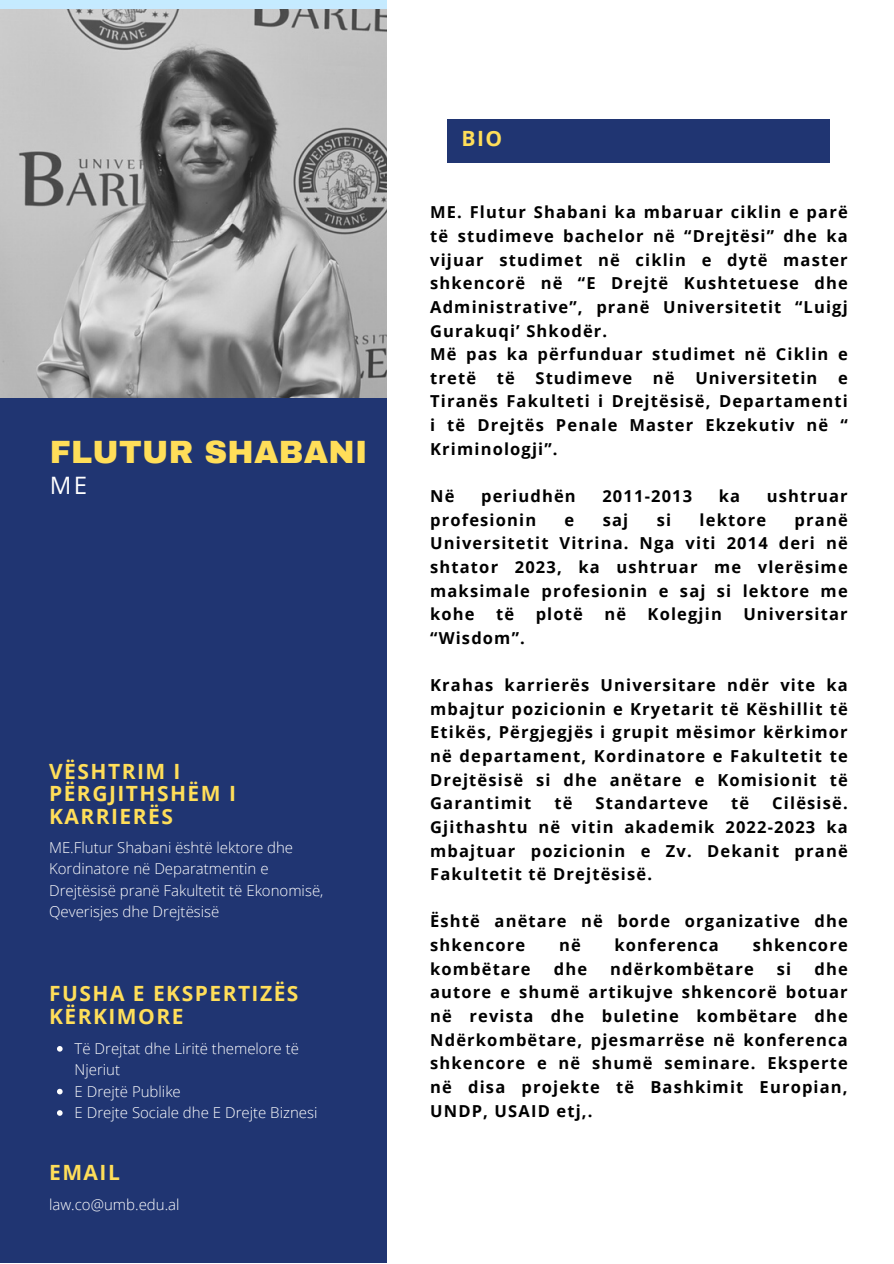
<style>
.page{position:relative;width:894px;height:1264px;background:#fff}
.page>*{position:absolute;margin:0;border:0;box-sizing:border-box;transform-origin:0 0}
.t1{font:900 31.5px "Archivo";letter-spacing:.01em;color:#ffde59}
.t2{font:24px "Open Sans";color:#fff}
.t3{font:700 21px/22.5px "Open Sans";letter-spacing:.07em;color:#ffde59}
.t4{font:700 16.5px/23.7px "Open Sans";letter-spacing:.07em;color:#000;text-align:justify}
.t5{font:300 15px/21.3px "Open Sans";color:#fff}
</style>
<div class="page">
<div style="left:0;top:387px;width:386px;height:875px;background:#203572"></div>
<img style="left:0;top:0;width:386px;height:10px">
<div style="left:446px;top:119px;width:383px;height:43px;background:#203572"></div>
<svg style="left:57px;top:1046px;width:6px;height:5px"></svg>
<svg style="left:57px;top:1088px;width:6px;height:6px"></svg>
<svg style="left:57px;top:1110px;width:6px;height:5px"></svg>
<img style="left:0;top:10px;width:386px;height:387px">
<p class="t1" style="left:50px;top:435px;width:319px">FLUTUR SHABANI</p>
<p class="t2" style="left:50px;top:468px;width:39px">ME</p>
<p class="t3" style="left:49px;top:759px;width:188px">VËSHTRIM I<br>PËRGJITHSHËM I<br>KARRIERËS</p>
<p class="t5" style="left:49px;top:836px;width:276px">ME.Flutur Shabani është lektore dhe Kordinatore në Deparatmentin e Drejtësisë pranë Fakultetit të Ekonomisë, Qeverisjes dhe Drejtësisë</p>
<p class="t3" style="left:49px;top:982px;width:251px">FUSHA E EKSPERTIZËS<br>KËRKIMORE</p>
<p class="t5" style="left:75px;top:1037px;width:226px">Të Drejtat dhe Liritë themelore të<br>Njeriut</p>
<p class="t5" style="left:75px;top:1080px;width:108px">E Drejtë Publike</p>
<p class="t5" style="left:75px;top:1101px;width:244px">E Drejte Sociale dhe E Drejte Biznesi</p>
<p class="t3" style="left:49px;top:1160px;width:72px">EMAIL</p>
<p class="t5" style="left:49px;top:1193px;width:132px">law.co@umb.edu.al</p>
<p class="t3" style="left:461px;top:127px;width:42px">BIO</p>
<p class="t4" style="left:430px;top:200px;width:419px">ME. Flutur Shabani ka mbaruar ciklin e parë të studimeve bachelor në “Drejtësi” dhe ka vijuar studimet në ciklin e dytë master shkencorë në “E Drejtë Kushtetuese dhe Administrative”, pranë Universitetit “Luigj Gurakuqi’ Shkodër.</p>
<p class="t4" style="left:430px;top:342px;width:419px">Më pas ka përfunduar studimet në Ciklin e tretë të Studimeve në Universitetin e Tiranës Fakulteti i Drejtësisë, Departamenti i të Drejtës Penale Master Ekzekutiv në “ Kriminologji”.</p>
<p class="t4" style="left:430px;top:483px;width:26px">Në</p>
<p class="t4" style="left:481px;top:483px;width:96px">periudhën</p>
<p class="t4" style="left:602px;top:483px;width:91px">2011-2013</p>
<p class="t4" style="left:718px;top:483px;width:23px">ka</p>
<p class="t4" style="left:766px;top:483px;width:82px">ushtruar</p>
<p class="t4" style="left:430px;top:507px;width:107px">profesionin</p>
<p class="t4" style="left:564px;top:507px;width:11px">e</p>
<p class="t4" style="left:602px;top:507px;width:27px">saj</p>
<p class="t4" style="left:656px;top:507px;width:16px">si</p>
<p class="t4" style="left:699px;top:507px;width:68px">lektore</p>
<p class="t4" style="left:430px;top:507px;width:419px;text-indent:364px">pranë Universitetit Vitrina. Nga viti 2014 deri në shtator 2023, ka ushtruar me vlerësime maksimale profesionin e saj si lektore me kohe</p>
<p class="t4" style="left:496px;top:602px;width:20px">të</p>
<p class="t4" style="left:535px;top:602px;width:49px">plotë</p>
<p class="t4" style="left:604px;top:602px;width:23px">në</p>
<p class="t4" style="left:647px;top:602px;width:76px">Kolegjin</p>
<p class="t4" style="left:743px;top:602px;width:106px">Universitar</p>
<p class="t4" style="left:430px;top:625px;width:96px">“Wisdom”.</p>
<p class="t4" style="left:430px;top:672px;width:419px">Krahas karrierës Universitare ndër vite ka mbajtur pozicionin e Kryetarit të Këshillit të Etikës, Përgjegjës i grupit mësimor kërkimor në departament, Kordinatore e Fakultetit te Drejtësisë si dhe anëtare e Komisionit të Garantimit</p>
<p class="t4" style="left:430px;top:791px;width:419px;text-indent:342px">Cilësisë.<br>Gjithashtu në vitin akademik 2022-2023 ka mbajtuar pozicionin e Zv. Dekanit pranë Fakultetit të Drejtësisë.</p>
<p class="t4" style="left:430px;top:909px;width:419px">Është anëtare në borde organizative dhe shkencore</p>
<p class="t4" style="left:554px;top:791px;width:20px">të</p>
<p class="t4" style="left:595px;top:791px;width:114px">Standarteve</p>
<p class="t4" style="left:731px;top:791px;width:20px">të</p>
<p class="t4" style="left:559px;top:932px;width:23px">në</p>
<p class="t4" style="left:614px;top:932px;width:106px">konferenca</p>
<p class="t4" style="left:752px;top:932px;width:96px">shkencore</p>
<p class="t4" style="left:430px;top:956px;width:419px;text-indent:384px">dhe autore e shumë artikujve shkencorë botuar në revista dhe buletine kombëtare dhe Ndërkombëtare, pjesmarrëse në konferenca shkencore e në shumë seminare. Eksperte në disa projekte të Bashkimit Europian, UNDP, USAID etj,.</p>
<p class="t4" style="left:430px;top:956px;width:102px">kombëtare</p>
<p class="t4" style="left:553px;top:956px;width:35px">dhe</p>
<p class="t4" style="left:610px;top:956px;width:145px">ndërkombëtare</p>
<p class="t4" style="left:776px;top:956px;width:16px">si</p>
</div>
